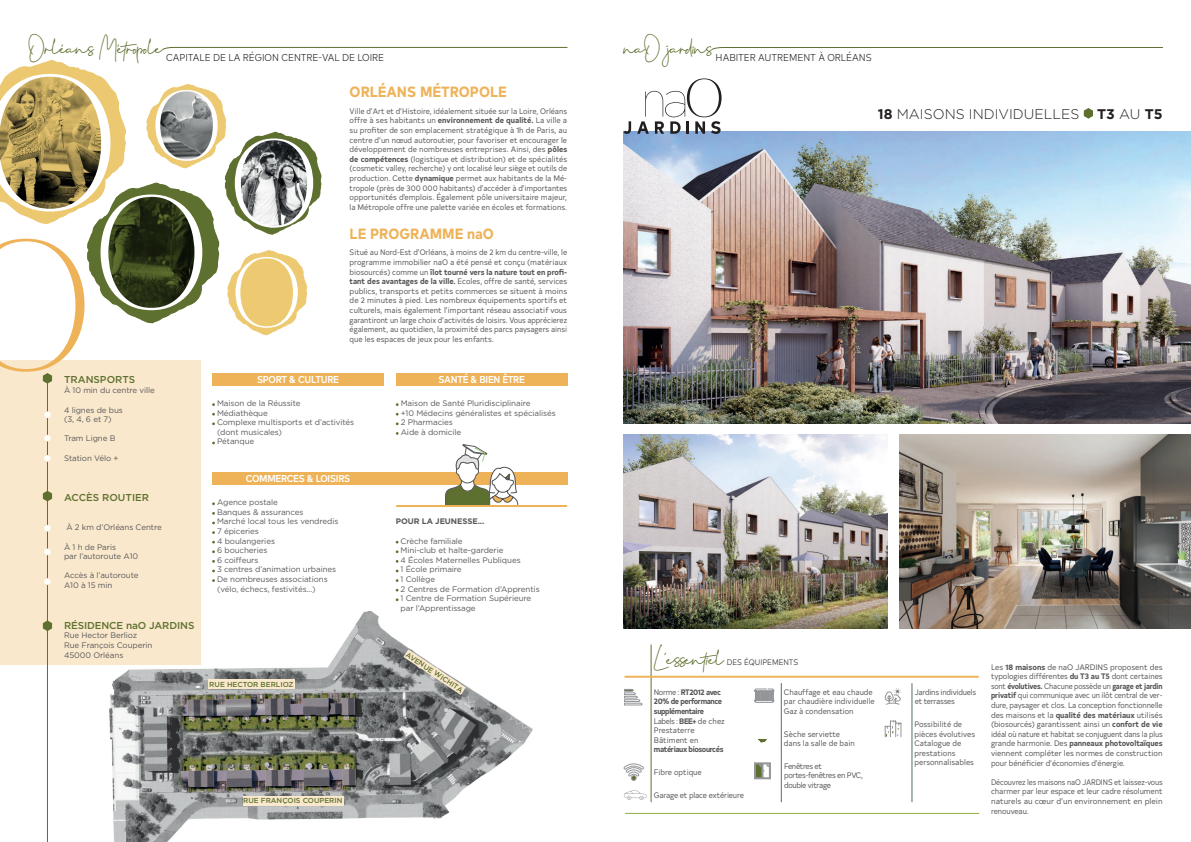
<style>
.page{position:relative;width:1191px;height:842px;background:#fff}
.page>*{position:absolute;margin:0;border:0;box-sizing:border-box;transform-origin:0 0}
.t1{font:18px "Cervanttis";color:#5d702f}
.t2{font:700 14.8px "Typold Condensed";color:#eeb359}
.t3{font:300 14px "Gotham";color:#231f20}
.t4{font:700 14px "Gotham";color:#231f20}
.t5{font:300 10px "Typold Condensed";color:#231f20}
.t6{font:500 10px "Typold Condensed";letter-spacing:-.03em;color:#fff}
.t7{font:500 10px "Gotham";letter-spacing:-.01em;color:#5d702f}
.t8{font:8px/9.6px "Typold Condensed";letter-spacing:-.005em;color:#57585a;text-align:justify}
.t9{font:8px/9.6px "Gotham";letter-spacing:-.01em;color:#57585a}
.t10{font:700 8px/9.6px "Typold Condensed";letter-spacing:-.05em;color:#57585a}
.t11{font:8px/9.6px "Typold Condensed";letter-spacing:-.04em;color:#57585a}
.t12{font:8px/9.6px "Typold Condensed";letter-spacing:-.03em;color:#57585a}
.t13{font:700 8px "Gotham";letter-spacing:-.01em;color:#57585a}
.t14{font:300 8px "Typold Condensed";color:#231f20}
.t15{font:500 7.2px "Gotham";color:#5d702f}
.s1{font-weight:700}
.s2{font-weight:300}
.s3{font-weight:400}
</style>
<div class="page">
<img style="left:109px;top:612px;width:424px;height:230px">
<img style="left:624px;top:131px;width:567px;height:293px">
<svg style="left:162px;top:47px;width:406px;height:3px"></svg>
<svg style="left:712px;top:47px;width:451px;height:3px"></svg>
<img style="left:8px;top:60px;width:87px;height:14px">
<img style="left:218px;top:97px;width:6px;height:16px">
<img style="left:227px;top:250px;width:81px;height:86px">
<img style="left:218px;top:113px;width:104px;height:127px">
<svg style="left:235px;top:138px;width:78px;height:90px"></svg>
<svg style="left:235px;top:257px;width:63px;height:71px"></svg>
<div style="left:0;top:361px;width:200px;height:304px;background:#fae8cc"></div>
<svg style="left:43px;top:491px;width:9px;height:10px"></svg>
<svg style="left:43px;top:620px;width:9px;height:11px"></svg>
<hr style="left:47px;top:375px;width:1px;height:467px;background:#5d702f">
<svg style="left:1083px;top:108px;width:10px;height:11px"></svg>
<img style="left:899px;top:434px;width:292px;height:194px">
<img style="left:623px;top:434px;width:264px;height:194px">
<svg style="left:44px;top:411px;width:7px;height:7px"></svg>
<svg style="left:44px;top:525px;width:7px;height:7px"></svg>
<svg style="left:44px;top:548px;width:7px;height:7px"></svg>
<svg style="left:44px;top:578px;width:7px;height:7px"></svg>
<svg style="left:44px;top:435px;width:7px;height:7px"></svg>
<svg style="left:44px;top:455px;width:7px;height:7px"></svg>
<svg style="left:0;top:74px;width:218px;height:310px"></svg>
<div style="left:212px;top:472px;width:355px;height:12px;background:#eeb359"></div>
<div style="left:212px;top:373px;width:172px;height:12px;background:#eeb359"></div>
<div style="left:396px;top:373px;width:171px;height:12px;background:#eeb359"></div>
<svg style="left:445px;top:444px;width:73px;height:61px"></svg>
<hr style="left:397px;top:505px;width:169px;height:2px;background:#eeb359">
<svg style="left:623px;top:121px;width:8px;height:13px"></svg>
<svg style="left:637px;top:78px;width:84px;height:56px"></svg>
<svg style="left:403px;top:649px;width:63px;height:46px"></svg>
<div style="left:209px;top:680px;width:86px;height:9px;background:#fae8cc"></div>
<div style="left:243px;top:796px;width:101px;height:9px;background:#fae8cc"></div>
<hr style="left:625px;top:813px;width:353px;height:1px;background:#8eb040">
<hr style="left:651px;top:645px;width:1px;height:157px;background:#5d702f">
<hr style="left:781px;top:683px;width:1px;height:119px;background:#586f66">
<hr style="left:911px;top:683px;width:1px;height:119px;background:#586f66">
<hr style="left:625px;top:676px;width:353px;height:2px;background:#eeb359">
<svg style="left:624px;top:689px;width:18px;height:17px"></svg>
<svg style="left:884px;top:689px;width:16px;height:16px"></svg>
<svg style="left:885px;top:721px;width:16px;height:16px"></svg>
<svg style="left:754px;top:763px;width:16px;height:16px"></svg>
<svg style="left:754px;top:689px;width:20px;height:14px"></svg>
<svg style="left:758px;top:739px;width:9px;height:4px"></svg>
<svg style="left:623px;top:763px;width:21px;height:18px"></svg>
<svg style="left:623px;top:790px;width:24px;height:10px"></svg>
<h1 class="t1" style="left:29px;top:37px;width:135px">Orléans Métropole</h1>
<h1 class="t1" style="left:624px;top:37px;width:90px">naO jardins</h1>
<h1 class="t1" style="left:61px;top:28px;width:4px">,</h1>
<h1 class="t1" style="left:117px;top:28px;width:4px">,</h1>
<p class="t5" style="left:166px;top:50px;width:220px">CAPITALE DE LA RÉGION CENTRE-VAL DE LOIRE</p>
<p class="t5" style="left:715px;top:50px;width:158px">HABITER AUTREMENT À ORLÉANS</p>
<p class="t7" style="left:64px;top:373px;width:73px">TRANSPORTS</p>
<p class="t9" style="left:64px;top:385px;width:92px">À 10 min du centre ville</p>
<p class="t9" style="left:64px;top:405px;width:60px">4 lignes de bus (3, 4, 6 et 7)</p>
<p class="t9" style="left:64px;top:434px;width:53px">Tram Ligne B</p>
<p class="t9" style="left:64px;top:453px;width:56px">Station Vélo +</p>
<p class="t7" style="left:64px;top:491px;width:87px">ACCÈS ROUTIER</p>
<p class="t9" style="left:66px;top:522px;width:97px">À 2 km d’Orléans Centre</p>
<p class="t9" style="left:64px;top:542px;width:76px">À 1 h de Paris<br>par l’autoroute A10</p>
<p class="t9" style="left:64px;top:570px;width:76px">Accès à l’autoroute<br>A10 à 15 min</p>
<p class="t7" style="left:64px;top:619px;width:132px">RÉSIDENCE naO JARDINS</p>
<p class="t9" style="left:64px;top:631px;width:90px">Rue Hector Berlioz<br>Rue François Couperin<br>45000 Orléans</p>
<h2 class="t2" style="left:350px;top:80px;width:159px">ORLÉANS MÉTROPOLE</h2>
<p class="t8" style="left:350px;top:105px;width:219px">Ville d’Art et d’Histoire, idéalement située sur la Loire, Orléans offre à ses habitants un <span class="s1">environnement de qualité.</span> La ville a su profiter de son emplacement stratégique à 1h de Paris, au centre d’un nœud autoroutier, pour favoriser et encourager le développement de nombreuses entreprises. Ainsi, des <span class="s1">pôles de compétences</span> (logistique et distribution) et de spécialités (cosmetic valley, recherche) y ont localisé leur siège et outils de production. Cette <span class="s1">dynamique</span> permet aux habitants de la Mé&shy;tropole (près de 300 000 habitants) d’accéder à d’importantes opportunités d’emplois. Également pôle universitaire majeur, la Métropole offre une palette variée en écoles et formations.</p>
<p class="t8" style="left:350px;top:247px;width:219px">Situé au Nord-Est d’Orléans, à moins de 2 km du centre-ville, le programme immobilier naO a été pensé et conçu (matériaux biosourcés) comme un <span class="s1">îlot tourné vers la nature tout en profi&shy;tant des avantages de la ville.</span> Ecoles, offre de santé, services publics, transports et petits commerces se situent à moins de 2 minutes à pied. Les nombreux équipements sportifs et culturels, mais également l’important réseau associatif vous garantiront un large choix d’activités de loisirs. Vous apprécierez également, au quotidien, la proximité des parcs paysagers ainsi que les espaces de jeux pour les enfants.</p>
<h2 class="t2" style="left:350px;top:221px;width:146px">LE PROGRAMME naO</h2>
<p class="t6" style="left:257px;top:371px;width:83px">SPORT &amp; CULTURE</p>
<p class="t6" style="left:438px;top:371px;width:88px">SANTÉ &amp; BIEN ÊTRE</p>
<p class="t9" style="left:217px;top:398px;width:139px">Maison de la Réussite<br>Médiathèque<br>Complexe multisports et d’activités (dont musicales)<br>Pétanque</p>
<p class="t9" style="left:401px;top:398px;width:156px">Maison de Santé Pluridisciplinaire<br>+10 Médecins généralistes et spécialisés<br>2 Pharmacies<br>Aide à domicile</p>
<p class="t6" style="left:246px;top:470px;width:106px">COMMERCES &amp; LOISIRS</p>
<p class="t9" style="left:217px;top:497px;width:123px">Agence postale<br>Banques &amp; assurances<br>Marché local tous les vendredis<br>7 épiceries<br>4 boulangeries<br>6 boucheries<br>6 coiffeurs<br>3 centres d’animation urbaines<br>De nombreuses associations (vélo, échecs, festivités…)</p>
<p class="t15" style="left:209px;top:680px;width:86px">RUE HECTOR BERLIOZ</p>
<p class="t13" style="left:396px;top:516px;width:90px">POUR LA JEUNESSE...</p>
<p class="t9" style="left:401px;top:536px;width:140px">Crèche familiale<br>Mini-club et halte-garderie<br>4 Écoles Maternelles Publiques<br>1 École primaire<br>1 Collège<br>2 Centres de Formation d’Apprentis<br>1 Centre de Formation Supérieure par l’Apprentissage</p>
<p class="t15" style="left:409px;top:650px;width:68px;rotate:34deg">AVENUE WICHITA</p>
<p class="t15" style="left:243px;top:796px;width:101px">RUE FRANÇOIS COUPERIN</p>
<h3 class="t3" style="left:878px;top:105px;width:203px"><span class="s1">18</span> MAISONS INDIVIDUELLES</h3>
<h3 class="t4" style="left:1097px;top:104px;width:67px">T3 <span class="s2">AU</span> T5</h3>
<h1 class="t1" style="left:653px;top:648px;width:72px">L’essentiel</h1>
<p class="t14" style="left:727px;top:656px;width:73px">DES ÉQUIPEMENTS</p>
<p class="t10" style="left:654px;top:686px;width:72px"><span class="s3">Norme :</span> RT2012 avec<br>20% de performance supplémentaire<br><span class="s3">Labels :</span> BEE+ <span class="s3">de chez<br>Prestaterre<br>Bâtiment en</span></p>
<p class="t10" style="left:654px;top:744px;width:71px">matériaux biosourcés</p>
<p class="t8" style="left:654px;top:767px;width:49px">Fibre optique</p>
<p class="t8" style="left:654px;top:790px;width:91px">Garage et place extérieure</p>
<p class="t8" style="left:784px;top:686px;width:92px;text-align:left">Chauffage et eau chaude par chaudière individuelle<br>Gaz à condensation</p>
<p class="t8" style="left:784px;top:728px;width:72px">Sèche serviette dans la salle de bain</p>
<p class="t11" style="left:784px;top:760px;width:80px">Fenêtres et portes-fenêtres en PVC, double vitrage</p>
<p class="t12" style="left:914px;top:686px;width:63px">Jardins individuels et terrasses</p>
<p class="t8" style="left:914px;top:719px;width:62px;text-align:left">Possibilité de pièces évolutives<br>Catalogue de prestations personnalisables</p>
<p class="t8" style="left:991px;top:661px;width:173px">Les <span class="s1">18 maisons</span> de naO JARDINS proposent des typologies différentes <span class="s1">du T3 au T5</span> dont certaines sont <span class="s1">évolutives.</span> Chacune possède un <span class="s1">garage et jardin privatif</span> qui communique avec un ilôt central de ver&shy;dure, paysager et clos. La conception fonctionnelle des maisons et la <span class="s1">qualité des matériaux</span> utilisés (biosourcés) garantissent ainsi un <span class="s1">confort de vie </span>idéal où nature et habitat se conjuguent dans la plus grande harmonie. Des <span class="s1">panneaux photovoltaïques </span>viennent compléter les normes de construction pour bénéficier d’économies d’énergie.</p>
<p class="t8" style="left:991px;top:777px;width:173px">Découvrez les maisons naO JARDINS et laissez-vous charmer par leur espace et leur cadre résolument naturels au cœur d’un environnement en plein renouveau.</p>
</div>
